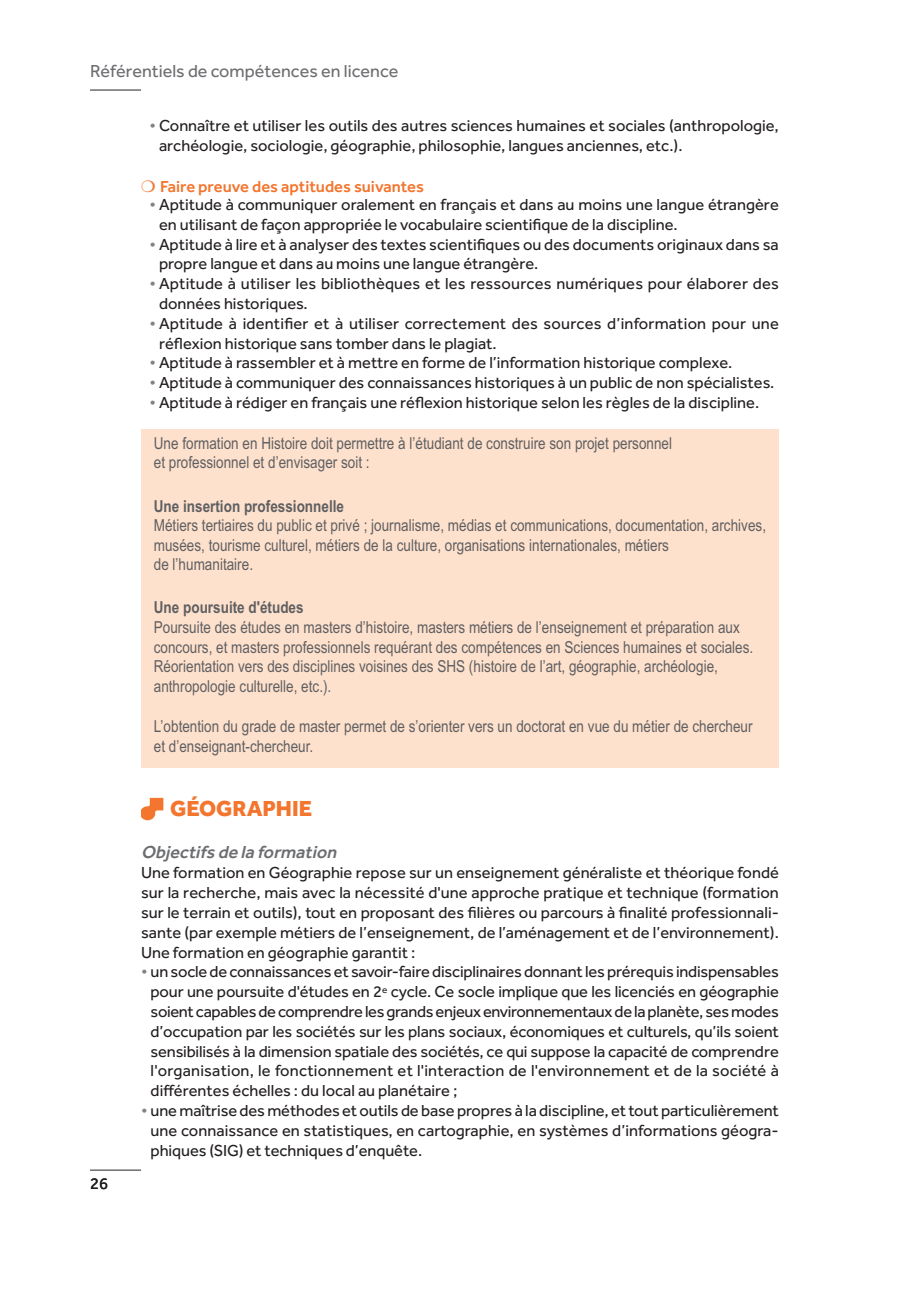
<style>
.page{position:relative;width:920px;height:1290px;background:#fff}
.page>*{position:absolute;margin:0;border:0;box-sizing:border-box;transform-origin:0 0}
.t1{font:800 22.5px "Effra";color:#f3752e}
.t2{font:18px "Effra";color:#6c6d70}
.t3{font:italic 500 18px "Effra";color:#6c6d70}
.t4{font:16.5px/19.8px "Effra";color:#231f20}
.t5{font:16.5px/19.8px "Arial Narrow";color:#5f5f62}
.t6{font:700 16.5px "Arial Narrow";color:#5f5f62}
.t7{font:500 16.5px "Effra";color:#f3752e}
.s1{color:#808285}
</style>
<div class="page">
<div style="left:141px;top:429px;width:638px;height:338px;background:#fee1cc"></div>
<hr style="left:90px;top:89px;width:51px;height:2px;background:#6c6d70">
<hr style="left:90px;top:1169px;width:51px;height:2px;background:#6c6d70">
<img style="left:141px;top:797px;width:23px;height:24px">
<p class="t2" style="left:90px;top:61px;width:310px">Référentiels de compétences en licence</p>
<p class="t4" style="left:159px;top:115px;width:621px;text-indent:-9px"><span class="s1">•</span> Connaître et utiliser les outils des autres sciences humaines et sociales (anthropologie, archéologie, sociologie, géographie, philosophie, langues anciennes, etc.).</p>
<p class="t7" style="left:141px;top:176px;width:284px">❍ Faire preuve des aptitudes suivantes</p>
<p class="t4" style="left:159px;top:194px;width:621px;text-indent:-9px"><span class="s1">•</span> Aptitude à communiquer oralement en français et dans au moins une langue étrangère en utilisant de façon appropriée le vocabulaire scientifique de la discipline.</p>
<p class="t4" style="left:159px;top:234px;width:621px;text-indent:-9px"><span class="s1">•</span> Aptitude à lire et à analyser des textes scientifiques ou des documents originaux dans sa propre langue et dans au moins une langue étrangère.</p>
<p class="t4" style="left:159px;top:274px;width:621px;text-indent:-9px"><span class="s1">•</span> Aptitude à utiliser les bibliothèques et les ressources numériques pour élaborer des données historiques.</p>
<p class="t4" style="left:159px;top:313px;width:621px;text-indent:-9px"><span class="s1">•</span> Aptitude à identifier et à utiliser correctement des sources d’information pour une réflexion historique sans tomber dans le plagiat.</p>
<p class="t4" style="left:150px;top:353px;width:584px"><span class="s1">•</span> Aptitude à rassembler et à mettre en forme de l’information historique complexe.</p>
<p class="t4" style="left:150px;top:373px;width:626px"><span class="s1">•</span> Aptitude à communiquer des connaissances historiques à un public de non spécialistes.</p>
<p class="t4" style="left:150px;top:392px;width:611px"><span class="s1">•</span> Aptitude à rédiger en français une réflexion historique selon les règles de la discipline.</p>
<p class="t5" style="left:154px;top:433px;width:520px">Une formation en Histoire doit permettre à l’étudiant de construire son projet personnel et professionnel et d’envisager soit :</p>
<p class="t6" style="left:154px;top:496px;width:192px">Une insertion professionnelle</p>
<p class="t5" style="left:154px;top:515px;width:614px">Métiers tertiaires du public et privé ; journalisme, médias et communications, documentation, archives, musées, tourisme culturel, métiers de la culture, organisations internationales, métiers<br>de l’humanitaire.</p>
<p class="t6" style="left:154px;top:598px;width:151px">Une poursuite d'études</p>
<p class="t5" style="left:154px;top:617px;width:601px">Poursuite des études en masters d’histoire, masters métiers de l’enseignement et préparation aux concours, et masters professionnels requérant des compétences en Sciences humaines et sociales.<br>Réorientation vers des disciplines voisines des SHS (histoire de l’art, géographie, archéologie, anthropologie culturelle, etc.).</p>
<p class="t5" style="left:154px;top:716px;width:600px">L’obtention du grade de master permet de s’orienter vers un doctorat en vue du métier de chercheur et d’enseignant-chercheur.</p>
<p class="t4" style="left:90px;top:1173px;width:19px">26</p>
<h1 class="t1" style="left:170px;top:794px;width:144px">GÉOGRAPHIE</h1>
<p class="t3" style="left:141px;top:841px;width:201px">Objectifs de la formation</p>
<p class="t4" style="left:141px;top:863px;width:639px;text-align:justify">Une formation en Géographie repose sur un enseignement généraliste et théorique fondé sur la recherche, mais avec la nécessité d'une approche pratique et technique (formation sur le terrain et outils), tout en proposant des filières ou parcours à finalité professionnali&shy;sante (par exemple métiers de l’enseignement, de l’aménagement et de l’environnement).<br>Une formation en géographie garantit :</p>
<p class="t4" style="left:151px;top:962px;width:630px;text-align:justify;text-indent:-10px"><span class="s1">•</span> unsocledeconnaissanceset savoir-fairedisciplinairesdonnantlesprérequis indispensables pour une poursuite d'études en 2<sup>e</sup> cycle. Ce socle implique que les licenciés en géographie soientcapablesdecomprendrelesgrandsenjeuxenvironnementauxdelaplanète, sesmodes d’occupation par les sociétés sur les plans sociaux, économiques et culturels, qu’ils soient sensibilisés à la dimension spatiale des sociétés, ce qui suppose la capacité de comprendre l'organisation, le fonctionnement et l'interaction de l'environnement et de la société à différentes échelles : du local au planétaire ;</p>
<p class="t4" style="left:151px;top:1100px;width:630px;text-align:justify;text-indent:-10px"><span class="s1">•</span> unemaîtrise desméthodes etoutils de base propres à la discipline, ettout particulièrement une connaissance en statistiques, en cartographie, en systèmes d’informations géogra&shy;phiques (SIG) et techniques d’enquête.</p>
</div>
